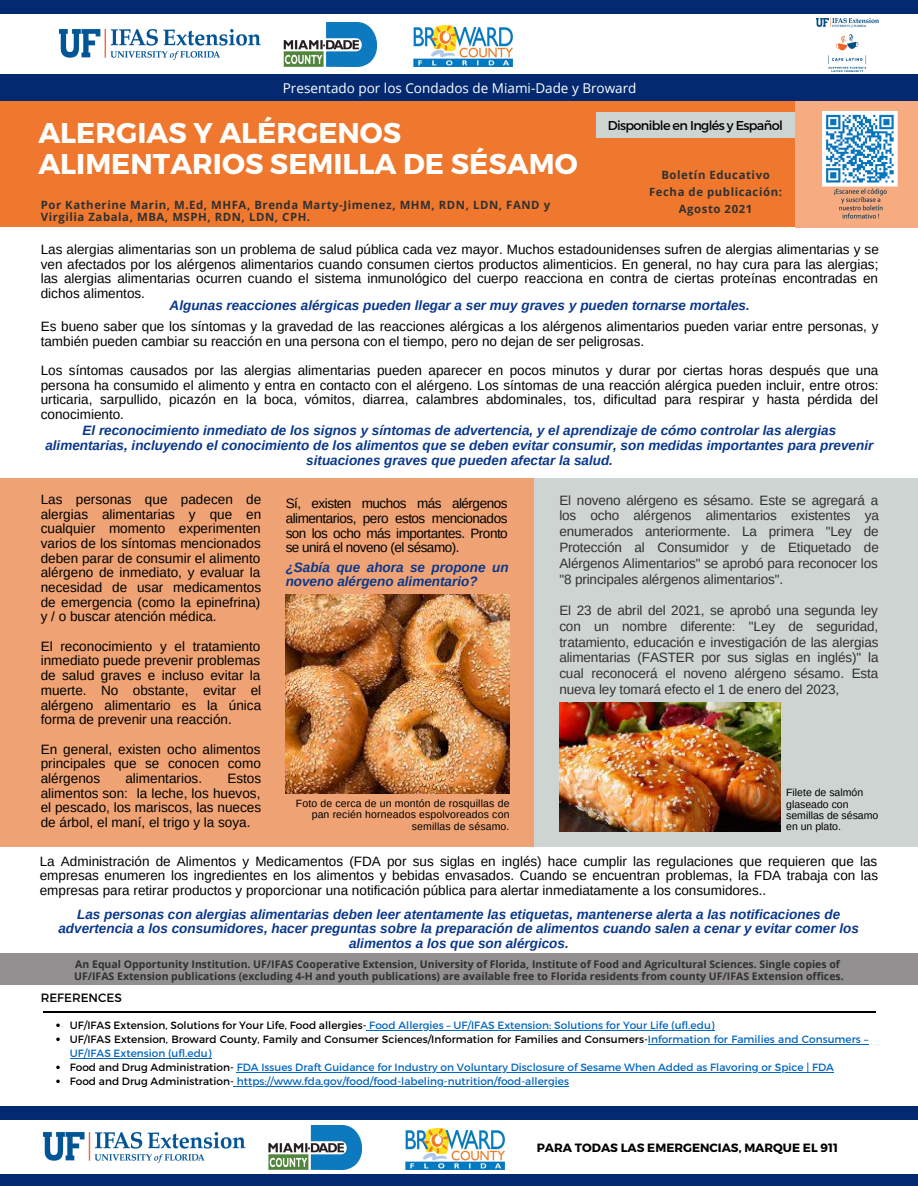
<style>
.page{position:relative;width:918px;height:1186px;background:#fff}
.page>*{position:absolute;margin:0;border:0;box-sizing:border-box;transform-origin:0 0}
.t1{font:700 35.25px/33.8px "Montserrat";color:#fff}
.t2{font:700 28.5px "Montserrat";color:#fff}
.t3{font:13.5px/14.7px "Arimo";color:#000;text-align:justify}
.t4{font:italic 700 13.5px/14.7px "Arimo";color:#09378b;text-align:center}
.t5{font:13.5px/15.8px "Arimo";letter-spacing:-.01em;color:#303030;text-align:justify}
.t6{font:13.5px "Open Sans";color:#fff}
.t7{font:12.75px "Montserrat";letter-spacing:-.05em;color:#000}
.t8{font:700 12px "Montserrat";color:#000}
.t9{font:12px "Montserrat";color:#000}
.t10{font:700 11.4px/17.1px "Open Sans";letter-spacing:.05em;color:#303030;text-align:center}
.t11{font:10.5px "Montserrat";color:#0066c1}
.t12{font:700 10.5px "Open Sans";color:#303030}
.t13{font:10.5px/14px "Montserrat";color:#000}
.t14{font:10.5px/11.4px "Arimo";letter-spacing:.015em;color:#000;text-align:right}
.s1{color:#000}
.s2{color:#0066c1}
</style>
<div class="page">
<div style="left:0;top:75px;width:918px;height:40px;background:#032a70"></div>
<div style="left:0;top:478px;width:551px;height:368px;background:#efa374"></div>
<div style="left:534px;top:478px;width:384px;height:368px;background:#ced4d2"></div>
<div style="left:0;top:0;width:918px;height:14px;background:#032a70"></div>
<svg style="left:44px;top:1011px;width:367px;height:2px"></svg>
<svg style="left:411px;top:1011px;width:464px;height:2px"></svg>
<div style="left:0;top:953px;width:918px;height:31px;background:#929090"></div>
<img style="left:286px;top:595px;width:224px;height:198px">
<img style="left:559px;top:703px;width:221px;height:128px">
<svg style="left:56px;top:1023px;width:4px;height:4px"></svg>
<hr style="left:369px;top:1029px;width:346px;height:1px;background:#0066c1">
<svg style="left:56px;top:1037px;width:4px;height:4px"></svg>
<hr style="left:648px;top:1043px;width:220px;height:1px;background:#0066c1">
<hr style="left:70px;top:1057px;width:141px;height:1px;background:#0066c1">
<svg style="left:56px;top:1065px;width:4px;height:4px"></svg>
<hr style="left:237px;top:1071px;width:597px;height:1px;background:#0066c1">
<svg style="left:56px;top:1079px;width:4px;height:4px"></svg>
<hr style="left:234px;top:1086px;width:335px;height:1px;background:#0066c1">
<img style="left:817px;top:18px;width:62px;height:53px">
<div style="left:0;top:1106px;width:918px;height:80px;background:#032a70"></div>
<div style="left:0;top:1121px;width:918px;height:53px;background:#fff"></div>
<img style="left:44px;top:1125px;width:317px;height:44px">
<div style="left:0;top:102px;width:373px;height:125px;background:#ef782e"></div>
<div style="left:372px;top:102px;width:376px;height:125px;background:#ef782e"></div>
<div style="left:745px;top:102px;width:173px;height:125px;background:#ef782e"></div>
<div style="left:596px;top:113px;width:322px;height:24px;background:#ced4d2"></div>
<div style="left:796px;top:102px;width:122px;height:125px;background:#f6ac80"></div>
<img style="left:822px;top:111px;width:76px;height:76px">
<img style="left:835px;top:188px;width:52px;height:31px">
<img style="left:405px;top:1128px;width:99px;height:41px">
<img style="left:59px;top:22px;width:318px;height:44px">
<img style="left:413px;top:26px;width:99px;height:40px">
<p class="t6" style="left:283px;top:78px;width:355px">Presentado por los Condados de Miami-Dade y Broward</p>
<p class="t2" style="left:38px;top:115px;width:364px">ALERGIAS Y ALÉRGENOS</p>
<p class="t2" style="left:38px;top:145px;width:541px">ALIMENTARIOS SEMILLA DE SÉSAMO</p>
<p class="t7" style="left:608px;top:117px;width:177px">Disponible en Inglés y Español</p>
<p class="t10" style="left:661px;top:166px;width:110px">Boletín Educativo</p>
<p class="t10" style="left:649px;top:183px;width:134px">Fecha de publicación:<br>Agosto 2021</p>
<p class="t1" style="left:39px;top:115px;width:585px">BEBA AGUA POTABLE DURANTE<br>UNA EMERGENCIA EN CURSO</p>
<p class="t10" style="left:41px;top:196px;width:511px">Por Katherine Marin, M.Ed, MHFA, Brenda Marty-Jimenez, MHM, RDN, LDN, FAND y</p>
<p class="t10" style="left:41px;top:208px;width:271px">Virgilia Zabala, MBA, MSPH, RDN, LDN, CPH.</p>
<p class="t3" style="left:41px;top:242px;width:840px">Las alergias alimentarias son un problema de salud pública cada vez mayor. Muchos estadounidenses sufren de alergias alimentarias y se ven afectados por los alérgenos alimentarios cuando consumen ciertos productos alimenticios. En general, no hay cura para las alergias; las alergias alimentarias ocurren cuando el sistema inmunológico del cuerpo reacciona en contra de ciertas proteínas encontradas en dichos alimentos.</p>
<p class="t4" style="left:170px;top:298px;width:582px">Algunas reacciones alérgicas pueden llegar a ser muy graves y pueden tornarse mortales.</p>
<p class="t3" style="left:41px;top:319px;width:839px">Es bueno saber que los síntomas y la gravedad de las reacciones alérgicas a los alérgenos alimentarios pueden variar entre personas, y también pueden cambiar su reacción en una persona con el tiempo, pero no dejan de ser peligrosas.</p>
<p class="t3" style="left:41px;top:363px;width:839px">Los síntomas causados por las alergias alimentarias pueden aparecer en pocos minutos y durar por ciertas horas después que una persona ha consumido el alimento y entra en contacto con el alérgeno. Los síntomas de una reacción alérgica pueden incluir, entre otros: urticaria, sarpullido, picazón en la boca, vómitos, diarrea, calambres abdominales, tos, dificultad para respirar y hasta pérdida del conocimiento.</p>
<p class="t4" style="left:45px;top:423px;width:830px">El reconocimiento inmediato de los signos y síntomas de advertencia, y el aprendizaje de cómo controlar las alergias alimentarias, incluyendo el conocimiento de los alimentos que se deben evitar consumir, son medidas importantes para prevenir situaciones graves que pueden afectar la salud.</p>
<p class="t3" style="left:41px;top:492px;width:222px">Las personas que padecen de alergias alimentarias y que en cualquier momento experimenten varios de los síntomas mencionados deben parar de consumir el alimento alérgeno de inmediato, y evaluar la necesidad de usar medicamentos de emergencia (como la epinefrina) y / o buscar atención médica.</p>
<p class="t3" style="left:41px;top:639px;width:222px">El reconocimiento y el tratamiento inmediato puede prevenir problemas de salud graves e incluso evitar la muerte. No obstante, evitar el alérgeno alimentario es la única forma de prevenir una reacción.</p>
<p class="t3" style="left:41px;top:741px;width:222px">En general, existen ocho alimentos principales que se conocen como alérgenos</p>
<p class="t5" style="left:559px;top:492px;width:321px">El noveno alérgeno es sésamo. Este se agregará a los ocho alérgenos alimentarios existentes ya enumerados anteriormente. La primera "Ley de Protección al Consumidor y de Etiquetado de Alérgenos Alimentarios" se aprobó para reconocer los "8 principales alérgenos alimentarios".</p>
<p class="t5" style="left:559px;top:602px;width:321px">El 23 de abril del 2021, se aprobó una segunda ley con un nombre diferente: "Ley de seguridad, tratamiento, educación e investigación de las alergias alimentarias (FASTER por sus siglas en inglés)" la cual reconocerá el noveno alérgeno sésamo. Esta nueva ley tomará efecto el 1 de enero del 2023,</p>
<p class="t3" style="left:286px;top:496px;width:224px">Sí, existen muchos más alérgenos alimentarios, pero estos mencionados son los ocho más importantes. Pronto se unirá el noveno (el sésamo).</p>
<p class="t4" style="left:286px;top:559px;width:224px;text-align:left">¿Sabía que ahora se propone un noveno alérgeno alimentario?</p>
<p class="t3" style="left:125px;top:771px;width:78px">alimentarios.</p>
<p class="t3" style="left:41px;top:771px;width:222px;text-indent:187px">Estos alimentos son: la leche, los huevos, el pescado, los mariscos, las nueces de árbol, el maní, el trigo y la soya.</p>
<p class="t3" style="left:40px;top:853px;width:840px">La Administración de Alimentos y Medicamentos (FDA por sus siglas en inglés) hace cumplir las regulaciones que requieren que las empresas enumeren los ingredientes en los alimentos y bebidas envasados. Cuando se encuentran problemas, la FDA trabaja con las empresas para retirar productos y proporcionar una notificación pública para alertar inmediatamente a los consumidores..</p>
<p class="t14" style="left:786px;top:787px;width:94px;text-align:left">Filete de salmón glaseado con semillas de sésamo en un plato.</p>
<p class="t14" style="left:296px;top:798px;width:215px">Foto de cerca de un montón de rosquillas de pan recién horneados espolvoreados con semillas de sésamo.</p>
<p class="t4" style="left:58px;top:907px;width:802px">Las personas con alergias alimentarias deben leer atentamente las etiquetas, mantenerse alerta a las notificaciones de advertencia a los consumidores, hacer preguntas sobre la preparación de alimentos cuando salen a cenar y evitar comer los alimentos a los que son alérgicos.</p>
<p class="t12" style="left:75px;top:957px;width:766px">An Equal Opportunity Institution. UF/IFAS Cooperative Extension, University of Florida, Institute of Food and Agricultural Sciences. Single copies of</p>
<p class="t12" style="left:74px;top:968px;width:771px">UF/IFAS Extension publications (excluding 4-H and youth publications) are available free to Florida residents from county UF/IFAS Extension offices.</p>
<p class="t9" style="left:41px;top:990px;width:83px">REFERENCES</p>
<p class="t11" style="left:70px;top:1018px;width:646px"><span class="s1">UF/IFAS Extension, Solutions for Your Life, Food allergies-</span> Food Allergies – UF/IFAS Extension: Solutions for Your Life (ufl.edu)</p>
<p class="t13" style="left:70px;top:1031px;width:800px">UF/IFAS Extension, Broward County, Family and Consumer Sciences/Information for Families and Consumers-<span class="s2">Information for Families and Consumers –<br>UF/IFAS Extension (ufl.edu)</span></p>
<p class="t11" style="left:70px;top:1060px;width:766px"><span class="s1">Food and Drug Administration-</span> FDA Issues Draft Guidance for Industry on Voluntary Disclosure of Sesame When Added as Flavoring or Spice | FDA</p>
<p class="t11" style="left:70px;top:1074px;width:501px"><span class="s1">Food and Drug Administration-</span> https://www.fda.gov/food/food-labeling-nutrition/food-allergies</p>
<p class="t8" style="left:537px;top:1140px;width:303px">PARA TODAS LAS EMERGENCIAS, MARQUE EL 911</p>
</div>
